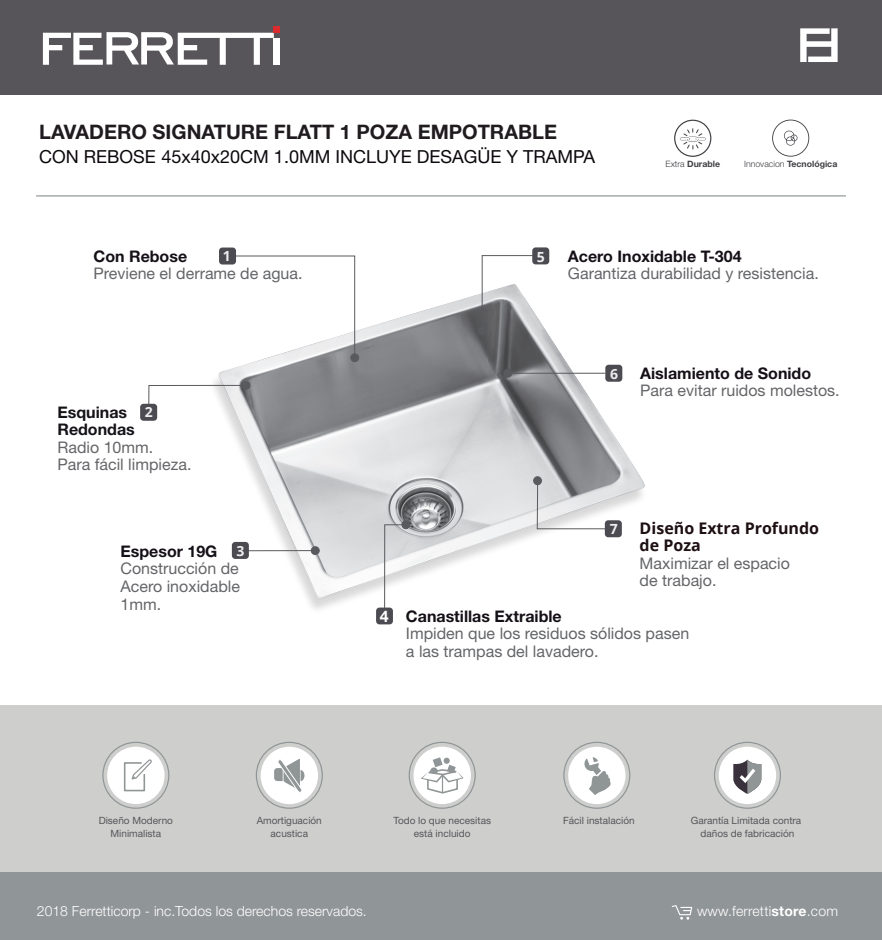
<style>
.page{position:relative;width:882px;height:940px;background:#fff}
.page>*{position:absolute;margin:0;border:0;box-sizing:border-box;transform-origin:0 0}
.t1{font:700 20px "Helvetica Neue LT Std";color:#1f1b1f}
.t2{font:18px "Helvetica Neue LT Std";color:#0c080d}
.t3{font:16px/17.6px "Helvetica Neue LT Std";color:#646568}
.t4{font:700 16px "Helvetica Neue LT Std";color:#151017}
.t5{font:16px/17.6px "Helvetica Neue LT Std";color:#656468}
.t6{font:700 16px/16.8px "Open Sans";color:#1d0f12}
.t7{font:700 16px/17.6px "Helvetica Neue LT Std";color:#151218}
.t8{font:700 16px "Helvetica Neue LT Std";color:#fff}
.t9{font:300 14px "Helvetica Neue LT Std";color:#fff}
.t10{font:700 14px "Open Sans";color:#ecedee}
.t11{font:10px/12.8px "Helvetica Neue LT Std";color:#575559;text-align:center}
.t12{font:700 8.76px "Helvetica Neue LT Std";color:#3f3f44}
.s1{font-weight:300}
.s2{font-family:"Open Sans";font-size:14px;color:#ecedee}
.s3{font-weight:700}
</style>
<div class="page">
<img style="left:139px;top:129px;width:585px;height:577px">
<div style="left:0;top:872px;width:881px;height:68px;background:#909597"></div>
<svg style="left:671px;top:905px;width:21px;height:15px"></svg>
<div style="left:0;top:706px;width:881px;height:166px;background:#cececd"></div>
<div style="left:0;top:0;width:881px;height:95px;background:#575559"></div>
<svg style="left:800px;top:28px;width:37px;height:34px"></svg>
<div style="left:274px;top:38px;width:6px;height:27px;background:#fff"></div>
<svg style="left:43px;top:32px;width:231px;height:33px"></svg>
<div style="left:274px;top:26px;width:6px;height:7px;background:#db2b2f"></div>
<hr style="left:36px;top:195px;width:809px;height:2px;background:#919698">
<div style="left:674px;top:120px;width:37px;height:37px;border:1px solid #3f3f44;border-radius:50%"></div>
<svg style="left:678px;top:129px;width:28px;height:20px"></svg>
<svg style="left:772px;top:120px;width:37px;height:37px"></svg>
<div style="left:102px;top:742px;width:67px;height:67px;border:1px solid #909597;border-radius:50%"></div>
<div style="left:107px;top:747px;width:57px;height:57px;background:#fff;border-radius:50%"></div>
<svg style="left:123px;top:759px;width:29px;height:33px"></svg>
<div style="left:563px;top:742px;width:67px;height:67px;border:1px solid #909597;border-radius:50%"></div>
<div style="left:568px;top:747px;width:57px;height:57px;background:#fff;border-radius:50%"></div>
<svg style="left:584px;top:757px;width:27px;height:38px"></svg>
<div style="left:713px;top:742px;width:67px;height:67px;border:1px solid #909597;border-radius:50%"></div>
<div style="left:718px;top:747px;width:58px;height:57px;background:#fff;border-radius:50%"></div>
<svg style="left:733px;top:760px;width:28px;height:34px"></svg>
<div style="left:408px;top:742px;width:67px;height:67px;border:1px solid #909597;border-radius:50%"></div>
<div style="left:413px;top:747px;width:58px;height:57px;background:#fff;border-radius:50%"></div>
<svg style="left:419px;top:757px;width:46px;height:37px"></svg>
<div style="left:256px;top:742px;width:67px;height:67px;border:1px solid #909597;border-radius:50%"></div>
<div style="left:260px;top:747px;width:58px;height:57px;background:#fff;border-radius:50%"></div>
<svg style="left:274px;top:759px;width:30px;height:33px"></svg>
<svg style="left:478px;top:255px;width:56px;height:80px"></svg>
<svg style="left:502px;top:368px;width:10px;height:10px"></svg>
<svg style="left:231px;top:255px;width:128px;height:108px"></svg>
<div style="left:605px;top:365px;width:17px;height:17px;background:#4c4b52;border-radius:3px"></div>
<div style="left:532px;top:247px;width:17px;height:17px;background:#4c4b52;border-radius:3px"></div>
<div style="left:219px;top:248px;width:17px;height:17px;background:#4c4b52;border-radius:3px"></div>
<svg style="left:249px;top:546px;width:70px;height:9px"></svg>
<svg style="left:148px;top:381px;width:102px;height:27px"></svg>
<div style="left:232px;top:542px;width:17px;height:17px;background:#4c4b52;border-radius:3px"></div>
<div style="left:140px;top:404px;width:17px;height:17px;background:#4c4b52;border-radius:3px"></div>
<svg style="left:383px;top:520px;width:27px;height:91px"></svg>
<div style="left:376px;top:608px;width:17px;height:16px;background:#4c4b52;border-radius:3px"></div>
<svg style="left:533px;top:476px;width:73px;height:54px;background:#cccdce"></svg>
<div style="left:604px;top:520px;width:17px;height:17px;background:#4c4b52;border-radius:3px"></div>
<hr style="left:507px;top:373px;width:98px;height:1px;background:#595a5d">
<p class="t1" style="left:39px;top:120px;width:519px">LAVADERO SIGNATURE FLATT 1 POZA EMPOTRABLE</p>
<p class="t2" style="left:39px;top:146px;width:557px">CON REBOSE 45x40x20CM 1.0MM INCLUYE DESAGÜE Y TRAMPA</p>
<p class="t12" style="left:665px;top:159px;width:56px"><span class="s1">Extra</span> Durable</p>
<p class="t12" style="left:743px;top:159px;width:95px"><span class="s1">Innovacion</span> Tecnológica</p>
<p class="t4" style="left:93px;top:246px;width:95px">Con Rebose</p>
<p class="t3" style="left:93px;top:265px;width:210px">Previene el derrame de agua.</p>
<p class="t10" style="left:223px;top:246px;width:9px">1</p>
<p class="t7" style="left:57px;top:403px;width:97px">Esquinas <span class="s2">2<br></span>Redondas</p>
<p class="t5" style="left:57px;top:438px;width:135px">Radio 10mm.<br>Para fácil limpieza.</p>
<p class="t4" style="left:120px;top:541px;width:98px">Espesor 19G</p>
<p class="t3" style="left:120px;top:560px;width:121px;text-align:justify">Construcción de Acero inoxidable 1mm.</p>
<p class="t10" style="left:236px;top:541px;width:9px">3</p>
<p class="t10" style="left:536px;top:247px;width:9px">5</p>
<p class="t4" style="left:567px;top:246px;width:175px">Acero Inoxidable T-304</p>
<p class="t3" style="left:567px;top:265px;width:252px">Garantiza durabilidad y resistencia.</p>
<p class="t10" style="left:610px;top:364px;width:9px">6</p>
<p class="t4" style="left:640px;top:363px;width:172px">Aislamiento de Sonido</p>
<p class="t3" style="left:640px;top:382px;width:201px">Para evitar ruidos molestos.</p>
<p class="t8" style="left:380px;top:606px;width:10px">4</p>
<p class="t10" style="left:609px;top:519px;width:9px">7</p>
<p class="t6" style="left:639px;top:520px;width:181px">Diseño Extra Profundo de Poza</p>
<p class="t3" style="left:639px;top:554px;width:152px">Maximizar el espacio de trabajo.</p>
<p class="t4" style="left:406px;top:606px;width:157px">Canastillas Extraible</p>
<p class="t3" style="left:406px;top:624px;width:285px">Impiden que los residuos sólidos pasen a las trampas del lavadero.</p>
<p class="t11" style="left:99px;top:814px;width:76px">Diseño Moderno<br>Minimalista</p>
<p class="t11" style="left:563px;top:814px;width:73px">Fácil instalación</p>
<p class="t11" style="left:690px;top:814px;width:112px">Garantía Limitada contra daños de fabricación</p>
<p class="t11" style="left:257px;top:814px;width:67px">Amortiguación acustica</p>
<p class="t11" style="left:393px;top:814px;width:99px">Todo lo que necesitas está incluido</p>
<p class="t9" style="left:37px;top:903px;width:331px">2018 Ferretticorp - inc.Todos los derechos reservados.</p>
<p class="t9" style="left:696px;top:903px;width:142px">www.ferretti<span class="s3">store</span>.com</p>
</div>
